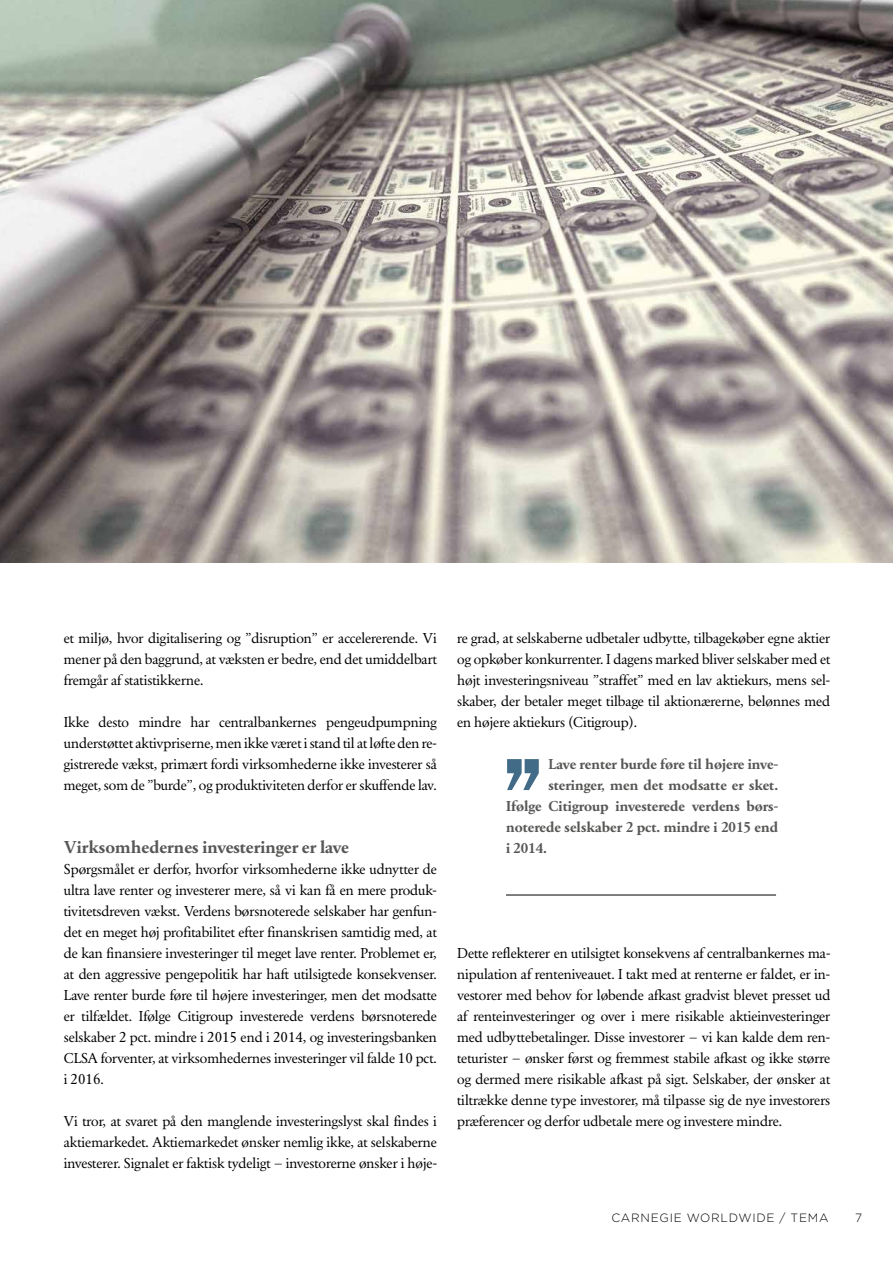
<style>
.page{position:relative;width:893px;height:1263px;background:#fff}
.page>*{position:absolute;margin:0;border:0;box-sizing:border-box;transform-origin:0 0}
.t1{font:700 18px "Primo Serif";color:#575756}
.t2{font:15px/21px "Primo Serif";color:#000;text-align:justify}
.t3{font:700 15px "Primo Serif";color:#575756}
.t4{font:300 12px "Gotham";letter-spacing:.06em;color:#000}
</style>
<div class="page">
<hr style="left:506px;top:895px;width:270px;height:1px;background:#000">
<svg style="left:507px;top:759px;width:32px;height:31px"></svg>
<img style="left:0;top:0;width:893px;height:563px">
<p class="t2" style="left:64px;top:627px;width:375px">et miljø, hvor digitalisering og ”disruption” er accelererende. Vi mener på den baggrund, at væksten er bedre, end det umiddelbart fremgår af statistikkerne.</p>
<p class="t2" style="left:64px;top:711px;width:375px">Ikke desto mindre har centralbankernes pengeudpumpning understøttet aktivpriserne, men ikke været i stand til at løfte den re&shy;gistrerede vækst, primært fordi virksomhederne ikke investerer så meget, som de ”burde”, og produktiviteten derfor er skuffende lav.</p>
<p class="t1" style="left:64px;top:836px;width:287px">Virksomhedernes investeringer er lave</p>
<p class="t2" style="left:64px;top:858px;width:375px">Spørgsmålet er derfor, hvorfor virksomhederne ikke udnytter de ultra lave renter og investerer mere, så vi kan få en mere produk&shy;tivitetsdreven vækst. Verdens børsnoterede selskaber har genfun&shy;det en meget høj profitabilitet efter finanskrisen samtidig med, at de kan finansiere investeringer til meget lave renter. Problemet er, at den aggressive pengepolitik har haft utilsigtede konsekvenser.<br>Lave renter burde føre til højere investeringer, men det modsatte er tilfældet. Ifølge Citigroup investerede verdens børsnoterede selskaber 2 pct. mindre i 2015 end i 2014, og investeringsbanken CLSA forventer, at virksomhedernes investeringer vil falde 10 pct. i 2016.</p>
<p class="t2" style="left:64px;top:1110px;width:375px">Vi tror, at svaret på den manglende investeringslyst skal findes i aktiemarkedet. Aktiemarkedet ønsker nemlig ikke, at selskaberne investerer. Signalet er faktisk tydeligt – investorerne ønsker i høje-</p>
<p class="t2" style="left:457px;top:627px;width:375px">re grad, at selskaberne udbetaler udbytte, tilbagekøber egne aktier og opkøber konkurrenter. I dagens marked bliver selskaber med et højt investeringsniveau ”straffet” med en lav aktiekurs, mens sel&shy;skaber, der betaler meget tilbage til aktionærerne, belønnes med en højere aktiekurs (Citigroup).</p>
<p class="t3" style="left:549px;top:755px;width:231px">Lave renter burde føre til højere inve-</p>
<p class="t3" style="left:549px;top:776px;width:231px">steringer, men det modsatte er sket.</p>
<p class="t3" style="left:506px;top:797px;width:274px">Ifølge Citigroup investerede verdens børs-</p>
<p class="t3" style="left:506px;top:818px;width:274px">noterede selskaber 2 pct. mindre i 2015 end</p>
<p class="t3" style="left:506px;top:839px;width:42px">i 2014.</p>
<p class="t2" style="left:457px;top:942px;width:375px">Dette reflekterer en utilsigtet konsekvens af centralbankernes ma&shy;nipulation af renteniveauet. I takt med at renterne er faldet, er in&shy;vestorer med behov for løbende afkast gradvist blevet presset ud af renteinvesteringer og over i mere risikable aktieinvesteringer med udbyttebetalinger. Disse investorer – vi kan kalde dem ren&shy;teturister – ønsker først og fremmest stabile afkast og ikke større og dermed mere risikable afkast på sigt. Selskaber, der ønsker at tiltrække denne type investorer, må tilpasse sig de nye investorers præferencer og derfor udbetale mere og investere mindre.</p>
<p class="t4" style="left:611px;top:1210px;width:219px">CARNEGIE WORLDWIDE / TEMA</p>
<p class="t4" style="left:855px;top:1210px;width:9px">7</p>
</div>
